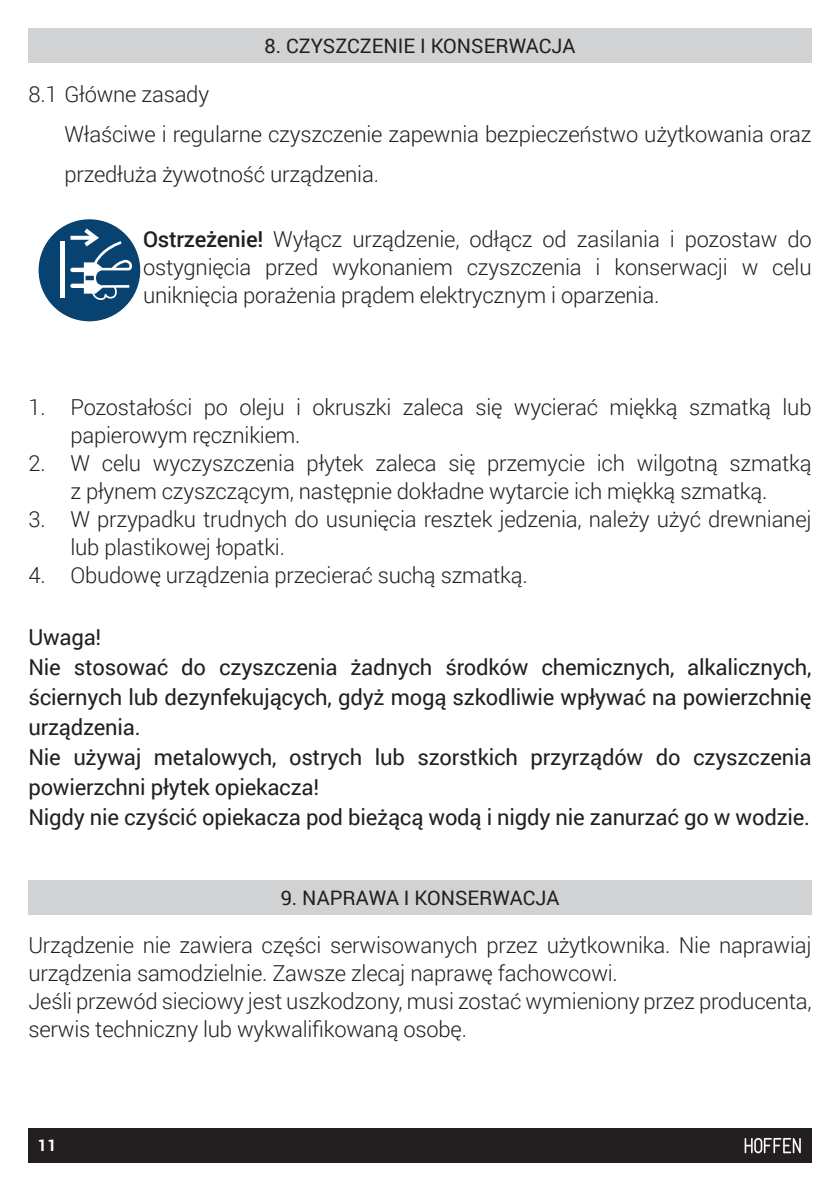
<style>
.page{position:relative;width:840px;height:1191px;background:#fff}
.page>*{position:absolute;margin:0;border:0;box-sizing:border-box;transform-origin:0 0}
.t1{font:300 22px/28px "Roboto";letter-spacing:-.01em;color:#231f20}
.PUNKTOWANIE_-_KROPKI{font:22px/30px "Roboto";letter-spacing:-.01em;color:#231f20;text-align:justify}
.TYTULY_ROZDZIALOW{font:20px "Roboto";color:#231f20}
.t2{font:700 16px "Roboto";color:#fff}
.s1{font-weight:500}
</style>
<div class="page">
<div style="left:28px;top:1128px;width:783px;height:34px;background:#231f20"></div>
<svg style="left:744px;top:1138px;width:56px;height:15px"></svg>
<div style="left:39px;top:219px;width:101px;height:102px;background:#084271;border-radius:50%"></div>
<hr style="left:60px;top:241px;width:4px;height:57px;background:#fff">
<svg style="left:70px;top:229px;width:62px;height:71px"></svg>
<div style="left:28px;top:28px;width:783px;height:34px;background:#d1d2d4"></div>
<div style="left:28px;top:880px;width:783px;height:34px;background:#d1d2d4"></div>
<p class="TYTULY_ROZDZIALOW" style="left:264px;top:32px;width:312px">8. CZYSZCZENIE I KONSERWACJA</p>
<p class="t1" style="left:28px;top:79px;width:182px">8.1 Główne zasady</p>
<p class="t1" style="left:64px;top:113px;width:748px;line-height:40px">Właściwe i regularne czyszczenie zapewnia bezpieczeństwo użytkowania oraz przedłuża żywotność urządzenia.</p>
<p class="t1" style="left:143px;top:225px;width:669px;text-align:justify"><span class="s1">Ostrzeżenie!</span> Wyłącz urządzenie, odłącz od zasilania i pozostaw do ostygnięcia przed wykonaniem czyszczenia i konserwacji w celu uniknięcia porażenia prądem elektrycznym i oparzenia.</p>
<p class="t1" style="left:70px;top:393px;width:742px;text-indent:-42px">1. Pozostałości po oleju i okruszki zaleca się wycierać miękką szmatką lub papierowym ręcznikiem.</p>
<p class="t1" style="left:28px;top:449px;width:784px;text-align:center">2. W celu wyczyszczenia płytek zaleca się przemycie ich wilgotną szmatką z płynem czyszczącym, następnie dokładne wytarcie ich miękką szmatką.</p>
<p class="t1" style="left:70px;top:505px;width:742px;text-indent:-42px">3. W przypadku trudnych do usunięcia resztek jedzenia, należy użyć drewnianej lub plastikowej łopatki.</p>
<p class="t1" style="left:28px;top:561px;width:500px">4. Obudowę urządzenia przecierać suchą szmatką.</p>
<p class="PUNKTOWANIE_-_KROPKI" style="left:28px;top:621px;width:74px">Uwaga!</p>
<p class="PUNKTOWANIE_-_KROPKI" style="left:28px;top:651px;width:784px">Nie stosować do czyszczenia żadnych środków chemicznych, alkalicznych, ściernych lub dezynfekujących, gdyż mogą szkodliwie wpływać na powierzchnię urządzenia.</p>
<p class="PUNKTOWANIE_-_KROPKI" style="left:28px;top:741px;width:784px">Nie używaj metalowych, ostrych lub szorstkich przyrządów do czyszczenia powierzchni płytek opiekacza!</p>
<p class="PUNKTOWANIE_-_KROPKI" style="left:28px;top:801px;width:782px">Nigdy nie czyścić opiekacza pod bieżącą wodą i nigdy nie zanurzać go w wodzie.</p>
<p class="TYTULY_ROZDZIALOW" style="left:280px;top:883px;width:280px">9. NAPRAWA I KONSERWACJA</p>
<p class="t1" style="left:28px;top:930px;width:784px">Urządzenie nie zawiera części serwisowanych przez użytkownika. Nie naprawiaj urządzenia samodzielnie. Zawsze zlecaj naprawę fachowcowi.</p>
<p class="t1" style="left:28px;top:986px;width:784px">Jeśli przewód sieciowy jest uszkodzony, musi zostać wymieniony przez producenta, serwis techniczny lub wykwalifikowaną osobę.</p>
<p class="t2" style="left:28px;top:1133px;width:30px"><sup>3</sup>11</p>
</div>
